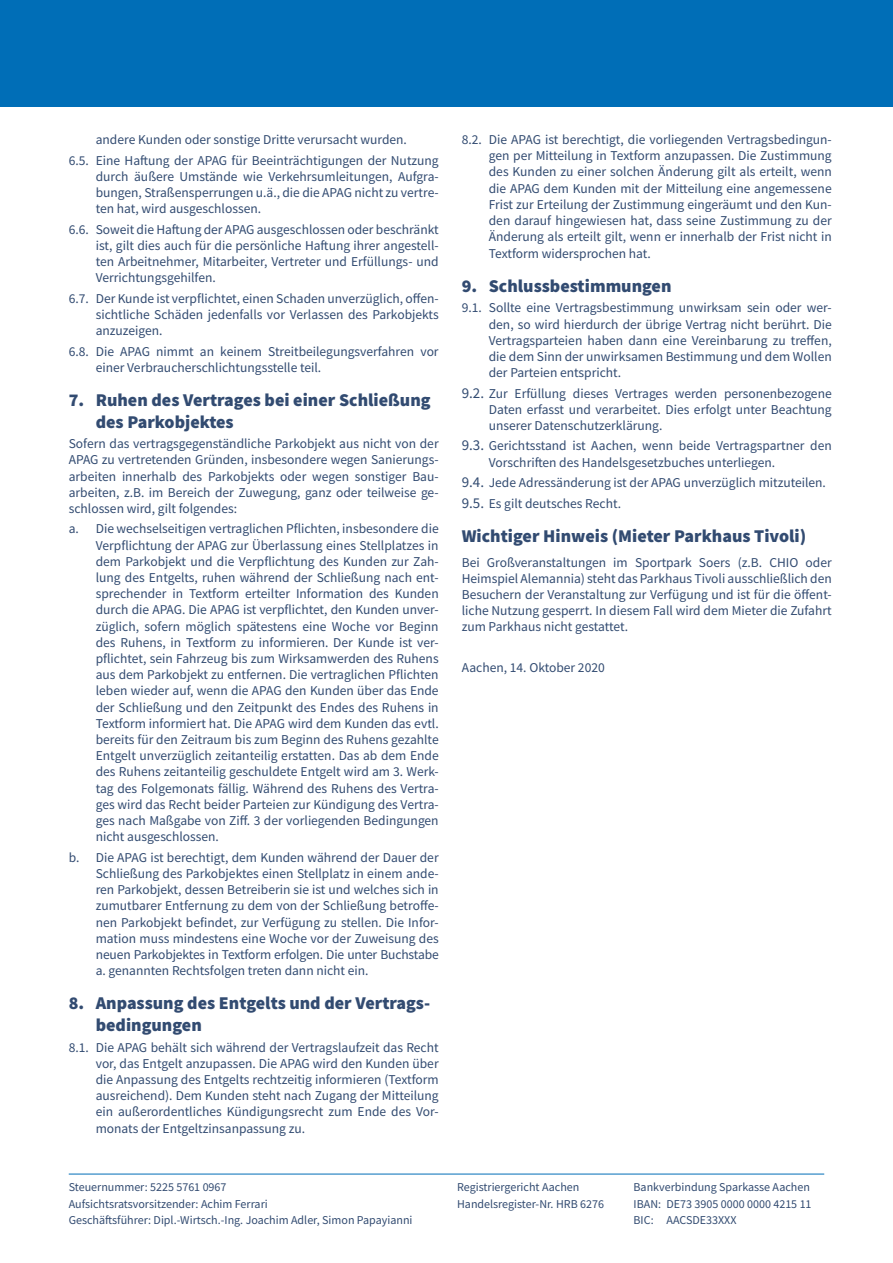
<style>
.page{position:relative;width:893px;height:1263px;background:#fff}
.page>*{position:absolute;margin:0;border:0;box-sizing:border-box;transform-origin:0 0}
.t1{font:900 18px/21.6px "Source Sans Pro";color:#324b71}
.t2{font:13.5px/16.2px "Source Sans Pro";color:#324b71;text-align:justify}
.t3{font:12px/16.5px "Source Sans Pro";color:#324b71}
.s1{font-size:15px}
</style>
<div class="page">
<div style="left:0;top:0;width:893px;height:106px;background:#006eb7"></div>
<hr style="left:69px;top:1174px;width:755px;height:1px;background:#006eb7">
<p class="t2" style="left:69px;top:129px;width:371px;line-height:20.4px;text-align:center">andere Kunden oder sonstige Dritte verursacht wurden.<br>6.5. Eine Haftung der APAG für Beeinträchtigungen der Nutzung</p>
<p class="t2" style="left:96px;top:168px;width:344px">durch äußere Umstände wie Verkehrsumleitungen, Aufgra&shy;bungen, Straßensperrungen u.ä., die die APAG nicht zu vertre&shy;ten hat, wird ausgeschlossen.</p>
<p class="t2" style="left:96px;top:221px;width:344px;text-indent:-27px">6.6. Soweit die Haftung der APAG ausgeschlossen oder beschränkt ist, gilt dies auch für die persönliche Haftung ihrer angestell&shy;ten Arbeitnehmer, Mitarbeiter, Vertreter und Erfüllungs- und Verrichtungsgehilfen.</p>
<p class="t2" style="left:96px;top:290px;width:344px;text-indent:-27px">6.7. Der Kunde ist verpflichtet, einen Schaden unverzüglich, offen&shy;sichtliche Schäden jedenfalls vor Verlassen des Parkobjekts anzuzeigen.</p>
<p class="t2" style="left:96px;top:343px;width:344px;text-indent:-27px">6.8. Die APAG nimmt an keinem Streitbeilegungsverfahren vor einer Verbraucherschlichtungsstelle teil.</p>
<h1 class="t1" style="left:96px;top:389px;width:336px;text-indent:-27px">7. Ruhen des Vertrages bei einer Schließung des Parkobjektes</h1>
<p class="t2" style="left:69px;top:435px;width:371px">Sofern das vertragsgegenständliche Parkobjekt aus nicht von der APAG zu vertretenden Gründen, insbesondere wegen Sanierungs&shy;arbeiten innerhalb des Parkobjekts oder wegen sonstiger Bau&shy;arbeiten, z.B. im Bereich der Zuwegung, ganz oder teilweise ge&shy;schlossen wird, gilt folgendes:</p>
<p class="t2" style="left:96px;top:521px;width:344px;text-indent:-27px">a. Die wechselseitigen vertraglichen Pflichten, insbesondere die Verpflichtung der APAG zur Überlassung eines Stellplatzes in dem Parkobjekt und die Verpflichtung des Kunden zur Zah&shy;lung des Entgelts, ruhen während der Schließung nach ent&shy;sprechender in Textform erteilter Information des Kunden durch die APAG. Die APAG ist verpflichtet, den Kunden unver&shy;züglich, sofern möglich spätestens eine Woche vor Beginn des Ruhens, in Textform zu informieren. Der Kunde ist ver&shy;pflichtet, sein Fahrzeug bis zum Wirksamwerden des Ruhens aus dem Parkobjekt zu entfernen. Die vertraglichen Pflichten leben wieder auf, wenn die APAG den Kunden über das Ende der Schließung und den Zeitpunkt des Endes des Ruhens in Textform informiert hat. Die APAG wird dem Kunden das evtl. bereits für den Zeitraum bis zum Beginn des Ruhens gezahlte Entgelt unverzüglich zeitanteilig erstatten. Das ab dem Ende des Ruhens zeitanteilig geschuldete Entgelt wird am 3. Werk&shy;tag des Folgemonats fällig. Während des Ruhens des Vertra&shy;ges wird das Recht beider Parteien zur Kündigung des Vertra&shy;ges nach Maßgabe von Ziff. 3 der vorliegenden Bedingungen nicht ausgeschlossen.</p>
<p class="t2" style="left:96px;top:849px;width:344px;text-indent:-27px">b. Die APAG ist berechtigt, dem Kunden während der Dauer der Schließung des Parkobjektes einen Stellplatz in einem ande&shy;ren Parkobjekt, dessen Betreiberin sie ist und welches sich in zumutbarer Entfernung zu dem von der Schließung betroffe&shy;nen Parkobjekt befindet, zur Verfügung zu stellen. Die Infor&shy;mation muss mindestens eine Woche vor der Zuweisung des neuen Parkobjektes in Textform erfolgen. Die unter Buchstabe a. genannten Rechtsfolgen treten dann nicht ein.</p>
<h1 class="t1" style="left:96px;top:992px;width:336px;text-indent:-27px">8. Anpassung des Entgelts und der Vertrags&shy;bedingungen</h1>
<p class="t2" style="left:96px;top:1039px;width:344px;text-indent:-27px">8.1. Die APAG behält sich während der Vertragslaufzeit das Recht vor, das Entgelt anzupassen. Die APAG wird den Kunden über die Anpassung des Entgelts rechtzeitig informieren (Textform ausreichend). Dem Kunden steht nach Zugang der Mitteilung ein außerordentliches Kündigungsrecht zum Ende des Vor&shy;monats der Entgeltzinsanpassung zu.</p>
<p class="t2" style="left:489px;top:131px;width:344px;text-indent:-27px">8.2. Die APAG ist berechtigt, die vorliegenden Vertragsbedingun&shy;gen per Mitteilung in Textform anzupassen. Die Zustimmung des Kunden zu einer solchen Änderung gilt als erteilt, wenn die APAG dem Kunden mit der Mitteilung eine angemessene Frist zur Erteilung der Zustimmung eingeräumt und den Kun&shy;den darauf hingewiesen hat, dass seine Zustimmung zu der Änderung als erteilt gilt, wenn er innerhalb der Frist nicht in Textform widersprochen hat.</p>
<h1 class="t1" style="left:462px;top:275px;width:211px">9. Schlussbestimmungen</h1>
<p class="t2" style="left:489px;top:300px;width:344px;text-indent:-27px">9.1. Sollte eine Vertragsbestimmung unwirksam sein oder wer&shy;den, so wird hierdurch der übrige Vertrag nicht berührt. Die Vertragsparteien haben dann eine Vereinbarung zu treffen, die dem Sinn der unwirksamen Bestimmung und dem Wollen der Parteien entspricht.</p>
<p class="t2" style="left:489px;top:385px;width:344px;text-indent:-27px"><span class="s1">9.2.</span> Zur Erfüllung dieses Vertrages werden personenbezogene Daten erfasst und verarbeitet. Dies erfolgt unter Beachtung unserer Datenschutzerklärung.</p>
<p class="t2" style="left:489px;top:438px;width:344px;text-indent:-27px"><span class="s1">9.3.</span> Gerichtsstand ist Aachen, wenn beide Vertragspartner den<br>Vorschriften des Handelsgesetzbuches unterliegen.</p>
<p class="t2" style="left:462px;top:472px;width:366px;line-height:20.4px"><span class="s1">9.4.</span> Jede Adressänderung ist der APAG unverzüglich mitzuteilen.<br><span class="s1">9.5.</span> Es gilt deutsches Recht.</p>
<h1 class="t1" style="left:462px;top:525px;width:346px">Wichtiger Hinweis (Mieter Parkhaus Tivoli)</h1>
<p class="t2" style="left:462px;top:554px;width:371px">Bei Großveranstaltungen im Sportpark Soers (z.B. CHIO oder Heimspiel Alemannia) steht das Parkhaus Tivoli ausschließlich den Besuchern der Veranstaltung zur Verfügung und ist für die öffent&shy;liche Nutzung gesperrt. In diesem Fall wird dem Mieter die Zufahrt zum Parkhaus nicht gestattet.</p>
<p class="t2" style="left:462px;top:660px;width:145px">Aachen, 14. Oktober 2020</p>
<p class="t3" style="left:69px;top:1179px;width:345px">Steuernummer: 5225 5761 0967<br>Aufsichtsratsvorsitzender: Achim Ferrari<br>Geschäftsführer: Dipl.-Wirtsch.-Ing. Joachim Adler, Simon Papayianni</p>
<p class="t3" style="left:457px;top:1179px;width:148px">Registriergericht Aachen<br>Handelsregister-Nr. HRB 6276</p>
<p class="t3" style="left:634px;top:1179px;width:179px">Bankverbindung Sparkasse Aachen<br>IBAN: DE73 3905 0000 0000 4215 11<br>BIC: AACSDE33XXX</p>
</div>
